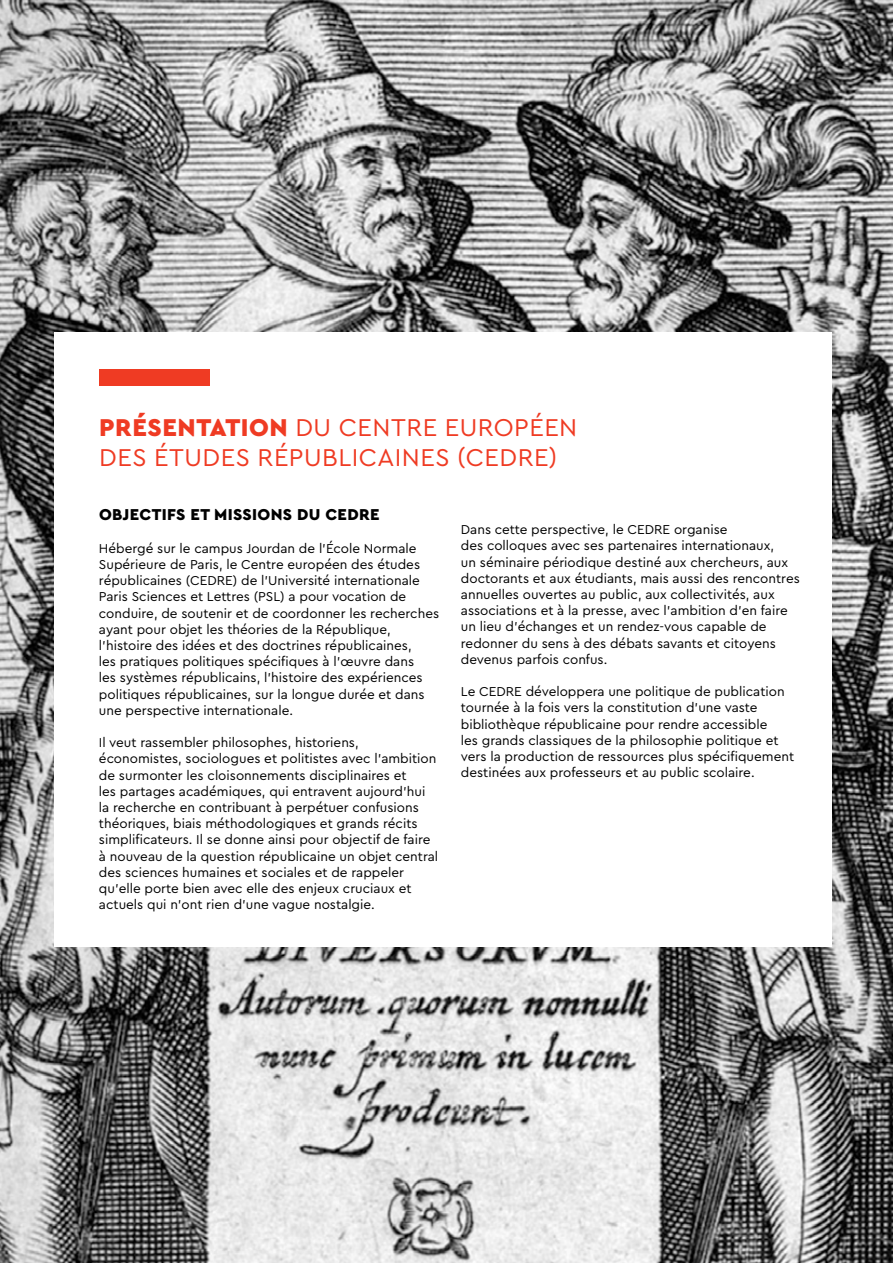
<style>
.page{position:relative;width:893px;height:1263px;background:#fff}
.page>*{position:absolute;margin:0;border:0;box-sizing:border-box;transform-origin:0 0}
.t1{font:25.5px "Cera PRO";letter-spacing:.02em;color:#ef3b23}
.t2{font:900 25.5px "Cera PRO";letter-spacing:.02em;color:#ef3b23}
.t3{font:900 16.5px "Cera PRO";letter-spacing:.02em;color:#000}
.t4{font:13.5px/16.2px "Cera PRO";color:#000}
.s1{font-weight:400}
</style>
<div class="page">
<img style="left:0;top:0;width:893px;height:1263px">
<div style="left:54px;top:332px;width:778px;height:615px;background:#fff"></div>
<div style="left:99px;top:369px;width:111px;height:16px;background:#ef3b23"></div>
<h1 class="t2" style="left:99px;top:410px;width:362px">PRÉSENTATION <span class="s1">du Centre eur</span></h1>
<h1 class="t1" style="left:494px;top:410px;width:37px">opéen</h1>
<h1 class="t1" style="left:99px;top:441px;width:16px">des</h1>
<h1 class="t1" style="left:154px;top:441px;width:47px">études</h1>
<h1 class="t1" style="left:258px;top:441px;width:16px">répu</h1>
<h1 class="t1" style="left:322px;top:441px;width:87px">blicaines</h1>
<h1 class="t1" style="left:457px;top:441px;width:102px">(CEDRE)</h1>
<p class="t3" style="left:99px;top:504px;width:238px">OBJECTIFS ET MISSIONS DU CED</p>
<p class="t3" style="left:359px;top:504px;width:20px">RE</p>
<p class="t4" style="left:99px;top:539px;width:342px">Hébergé sur le campus Jourdan de l’École Normale Supérieure de Paris, le Centre européen des études républicaines (CEDRE) de l’Université internationale Paris Sciences et Lettres (PSL) a pour vocation de conduire, de soutenir et de coordonner les recherches ayant pour objet les théories de la République, l’histoire des idées et des doctrines républicaines,<br>les pratiques politiques spécifiques à l’œuvre dans<br>les systèmes républicains, l’histoire des expériences politiques républicaines, sur la longue durée et dans une perspective internationale.</p>
<p class="t4" style="left:99px;top:734px;width:341px">Il veut rassembler philosophes, historiens, économistes, sociologues et politistes avec l’ambition de surmonter les cloisonnements disciplinaires et<br>les partages académiques, qui entravent aujourd’hui la recherche en contribuant à perpétuer confusions théoriques, biais méthodologiques et grands récits simplificateurs. Il se donne ainsi pour objectif de faire à nouveau de la question républicaine un objet central des sciences humaines et sociales et de rappeler qu’elle porte bien avec elle des enjeux cruciaux et actuels qui n’ont rien d’une vague nostalgie.</p>
<p class="t4" style="left:461px;top:521px;width:340px">Dans cette perspective, le CEDRE organise<br>des colloques avec ses partenaires internationaux,<br>un séminaire périodique destiné aux chercheurs, aux doctorants et aux étudiants, mais aussi des rencontres annuelles ouvertes au public, aux collectivités, aux associations et à la presse, avec l’ambition d’en faire un lieu d’échanges et un rendez-vous capable de redonner du sens à des débats savants et citoyens devenus parfois confus.</p>
<p class="t4" style="left:461px;top:683px;width:335px">Le CEDRE développera une politique de publication tournée à la fois vers la constitution d’une vaste bibliothèque républicaine pour rendre accessible<br>les grands classiques de la philosophie politique et vers la production de ressources plus spécifiquement destinées aux professeurs et au public scolaire.</p>
</div>
